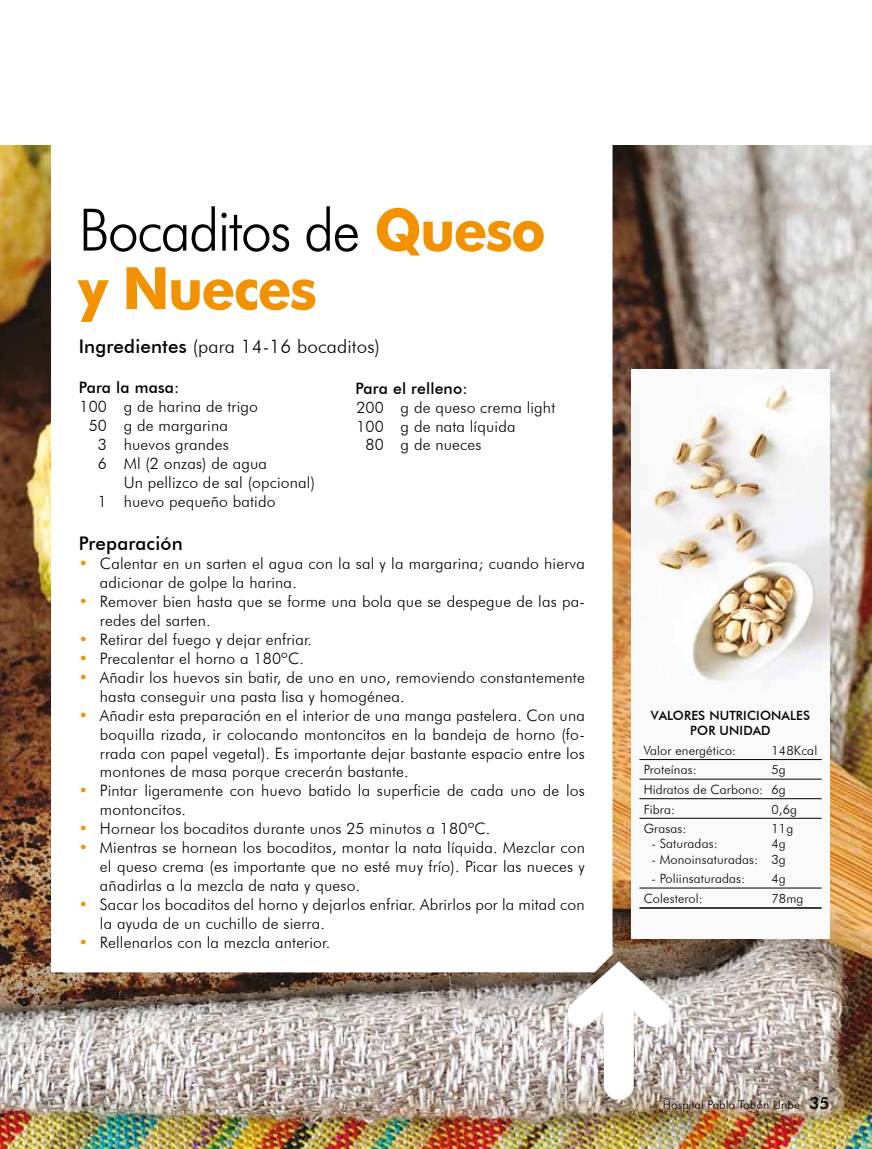
<style>
.page{position:relative;width:872px;height:1149px;background:#fff}
.page>*{position:absolute;margin:0;border:0;box-sizing:border-box;transform-origin:0 0}
.t1{font:700 58.5px/58.5px "Futura BT";letter-spacing:-.03em;color:#f39200;scale:.95 1}
.t2{font:300 18.75px "Futura BT";letter-spacing:.01em;color:#000}
.t3{font:500 18.75px "Futura BT";letter-spacing:.01em;color:#000}
.t4{font:300 15.75px/18.9px "Futura BT";letter-spacing:.01em;color:#000}
.t5{font:500 15.75px "Futura BT";letter-spacing:.01em;color:#000}
.t6{font:300 12.75px/19.5px "Futura BT";letter-spacing:.01em;color:#000;text-align:justify}
.t7{font:500 12.75px/15.3px "Futura BT";letter-spacing:.01em;color:#000;text-align:center}
.t8{font:300 12px "Futura BT";color:#000}
.s1{font-weight:300;color:#000}
.s2{font-weight:500}
.s3{color:#f39200}
.s4{font-weight:500;font-size:16.5px}
</style>
<div class="page">
<img style="left:0;top:145px;width:872px;height:1003px">
<svg style="left:51px;top:145px;width:561px;height:827px"></svg>
<img style="left:631px;top:369px;width:198px;height:568px">
<hr style="left:639px;top:759px;width:182px;height:1px;background:#000">
<hr style="left:639px;top:778px;width:182px;height:1px;background:#000">
<hr style="left:639px;top:798px;width:182px;height:1px;background:#000">
<hr style="left:639px;top:817px;width:182px;height:1px;background:#000">
<hr style="left:639px;top:887px;width:182px;height:1px;background:#000">
<hr style="left:639px;top:906px;width:182px;height:2px;background:#000">
<svg style="left:568px;top:960px;width:102px;height:139px"></svg>
<h1 class="t1" style="left:79px;top:200px;width:493px"><span class="s1">Bocaditos de</span> Queso y Nueces</h1>
<p class="t2" style="left:79px;top:335px;width:303px"><span class="s2">Ingredientes</span> (para 14-16 bocaditos)</p>
<p class="t5" style="left:79px;top:378px;width:102px">Para la masa:</p>
<p class="t4" style="left:79px;top:397px;width:180px">100 g de harina de trigo</p>
<p class="t4" style="left:89px;top:415px;width:141px">50 g de margarina</p>
<p class="t4" style="left:98px;top:434px;width:132px">3 huevos grandes</p>
<p class="t4" style="left:98px;top:453px;width:171px">6 Ml (2 onzas) de agua</p>
<p class="t4" style="left:124px;top:472px;width:193px">Un pellizco de sal (opcional)</p>
<p class="t4" style="left:98px;top:491px;width:179px">1 huevo pequeño batido</p>
<p class="t3" style="left:79px;top:532px;width:105px">Preparación</p>
<p class="t4" style="left:100px;top:554px;width:486px;text-indent:-21px"><span class="s3">•</span> Calentar en un sarten el agua con la sal y la margarina; cuando hierva adicionar de golpe la harina.</p>
<p class="t4" style="left:100px;top:591px;width:486px;text-indent:-21px"><span class="s3">•</span> Remover bien hasta que se forme una bola que se despegue de las pa&shy;redes del sarten.</p>
<p class="t4" style="left:79px;top:629px;width:235px"><span class="s3">•</span> Retirar del fuego y dejar enfriar.</p>
<p class="t4" style="left:79px;top:648px;width:227px"><span class="s3">•</span> Precalentar el horno a 180ºC.</p>
<p class="t4" style="left:100px;top:667px;width:486px;text-indent:-21px"><span class="s3">•</span> Añadir los huevos sin batir, de uno en uno, removiendo constantemente hasta conseguir una pasta lisa y homogénea.</p>
<p class="t4" style="left:100px;top:705px;width:486px;text-align:justify;text-indent:-21px"><span class="s3">•</span> Añadir esta preparación en el interior de una manga pastelera. Con una boquilla rizada, ir colocando montoncitos en la bandeja de horno (fo&shy;rrada con papel vegetal). Es importante dejar bastante espacio entre los montones de masa porque crecerán bastante.</p>
<p class="t4" style="left:100px;top:780px;width:486px;text-indent:-21px"><span class="s3">•</span> Pintar ligeramente con huevo batido la superficie de cada uno de los montoncitos.</p>
<p class="t4" style="left:79px;top:818px;width:413px"><span class="s3">•</span> Hornear los bocaditos durante unos 25 minutos a 180ºC.</p>
<p class="t4" style="left:100px;top:837px;width:486px;text-align:justify;text-indent:-21px"><span class="s3">•</span> Mientras se hornean los bocaditos, montar la nata líquida. Mezclar con el queso crema (es importante que no esté muy frío). Picar las nueces y añadirlas a la mezcla de nata y queso.</p>
<p class="t4" style="left:100px;top:894px;width:486px;text-indent:-21px"><span class="s3">•</span> Sacar los bocaditos del horno y dejarlos enfriar. Abrirlos por la mitad con la ayuda de un cuchillo de sierra.</p>
<p class="t4" style="left:79px;top:932px;width:253px"><span class="s3">•</span> Rellenarlos con la mezcla anterior.</p>
<p class="t5" style="left:355px;top:378px;width:113px">Para el relleno:</p>
<p class="t4" style="left:356px;top:397px;width:200px">200 g de queso crema light</p>
<p class="t4" style="left:356px;top:416px;width:161px">100 g de nata líquida</p>
<p class="t4" style="left:366px;top:435px;width:117px">80 g de nueces</p>
<p class="t7" style="left:651px;top:707px;width:161px">VALORES NUTRICIONALES<br>POR UNIDAD</p>
<p class="t6" style="left:643px;top:740px;width:94px">Valor energético:</p>
<p class="t6" style="left:771px;top:740px;width:47px">148Kcal</p>
<p class="t6" style="left:643px;top:759px;width:54px">Proteínas:</p>
<p class="t6" style="left:643px;top:759px;width:144px;text-indent:128px">5g Hidratos de Carbono: 6g Fibra:</p>
<p class="t6" style="left:771px;top:799px;width:27px">0,6g</p>
<p class="t6" style="left:643px;top:818px;width:44px">Grasas:</p>
<p class="t6" style="left:771px;top:818px;width:23px">11g</p>
<p class="t6" style="left:651px;top:833px;width:68px">- Saturadas:</p>
<p class="t6" style="left:771px;top:833px;width:16px">4g</p>
<p class="t6" style="left:651px;top:849px;width:136px">- Monoinsaturadas: 3g</p>
<p class="t6" style="left:651px;top:868px;width:95px">- Poliinsaturadas:</p>
<p class="t6" style="left:771px;top:868px;width:16px">4g</p>
<p class="t6" style="left:643px;top:888px;width:61px">Colesterol:</p>
<p class="t6" style="left:771px;top:888px;width:34px">78mg</p>
<p class="t8" style="left:662px;top:1097px;width:168px">Hospital Pablo Tobón Uribe <span class="s4">35</span></p>
</div>
